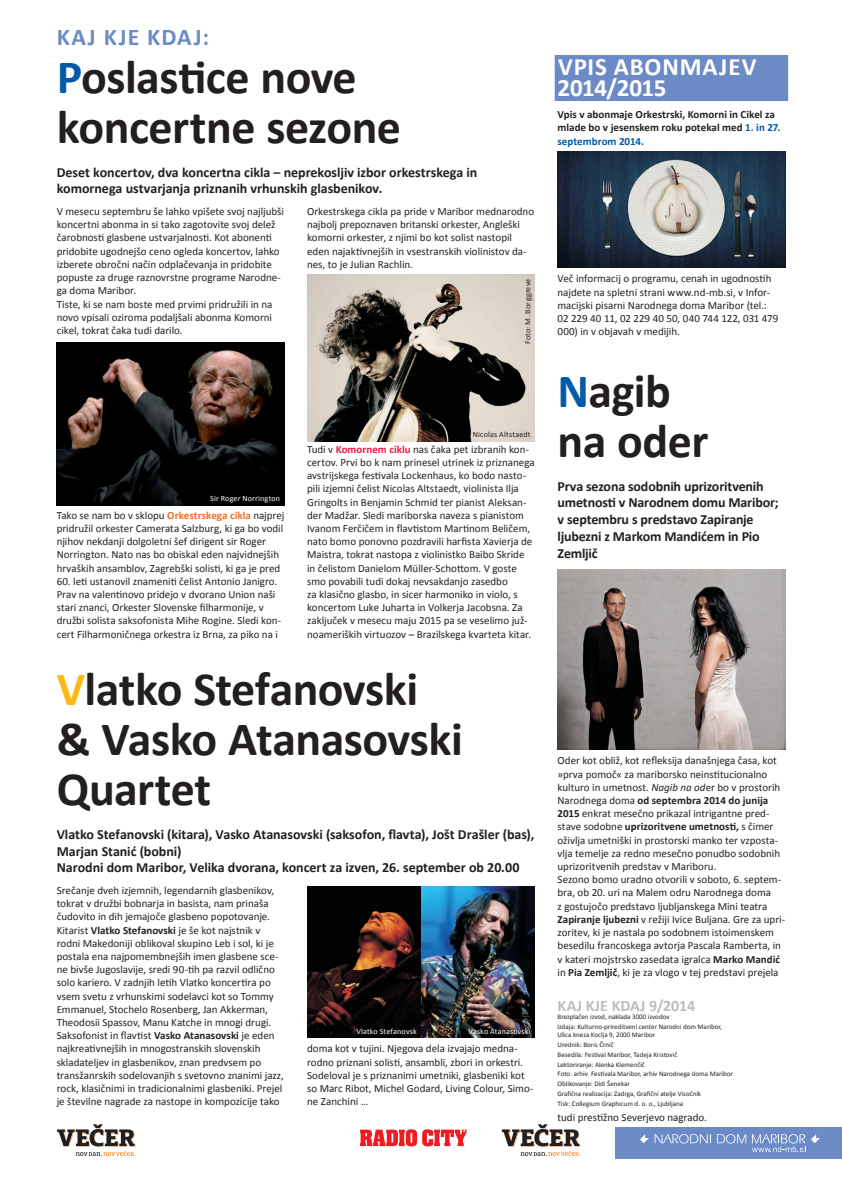
<style>
.page{position:relative;width:842px;height:1191px;background:#fff}
.page>*{position:absolute;margin:0;border:0;box-sizing:border-box;transform-origin:0 0}
.t1{font:700 48px/50px "Calibri";letter-spacing:-.01em;color:#231f20}
.t2{font:700 25px/21px "Calibri";letter-spacing:.035em;color:#fff}
.t3{font:700 24px "Calibri";letter-spacing:.07em;color:#6c8bc6}
.t4{font:700 16px "Calibri";letter-spacing:-.005em;color:#bcbdc0}
.t5{font:700 14px/16.8px "Calibri";letter-spacing:-.005em;color:#231f20}
.t6{font:11px/13.2px "Calibri";color:#231f20}
.t7{font:700 11px/13.2px "Calibri";color:#231f20}
.t8{font:8px "Calibri";letter-spacing:.02em;color:#fff}
.t9{font:8px "Calibri";letter-spacing:.025em;color:#231f20}
.t10{font:7px/9.8px "Calibri";color:#231f20}
.s1{color:#015aaa}
.s2{font-weight:700;color:#f36e21}
.s3{font-weight:700;color:#ed1845}
.s4{color:#fcb814}
.s5{font-weight:700}
.s6{font-style:italic}
</style>
<div class="page">
<div style="left:615px;top:1127px;width:227px;height:31px;background:#6c8bc6"></div>
<svg style="left:655px;top:1134px;width:56px;height:9px"></svg>
<svg style="left:717px;top:1134px;width:29px;height:9px"></svg>
<svg style="left:640px;top:1134px;width:9px;height:9px"></svg>
<svg style="left:752px;top:1134px;width:68px;height:18px"></svg>
<svg style="left:502px;top:1124px;width:78px;height:32px"></svg>
<svg style="left:360px;top:1129px;width:107px;height:17px"></svg>
<svg style="left:57px;top:1124px;width:78px;height:32px"></svg>
<div style="left:555px;top:55px;width:233px;height:46px;background:#6c8bc6"></div>
<img style="left:557px;top:152px;width:228px;height:116px">
<img style="left:57px;top:343px;width:227px;height:163px">
<img style="left:307px;top:274px;width:228px;height:167px">
<img style="left:307px;top:886px;width:228px;height:151px">
<img style="left:557px;top:570px;width:228px;height:179px">
<h3 class="t3" style="left:57px;top:20px;width:154px">KAJ KJE KDAJ:</h3>
<h1 class="t1" style="left:57px;top:50px;width:346px"><span class="s1">P</span>oslastice nove koncertne sezone</h1>
<p class="t5" style="left:57px;top:163px;width:422px">Deset koncertov, dva koncertna cikla – neprekosljiv izbor orkestrskega in komornega ustvarjanja priznanih vrhunskih glasbenikov.</p>
<p class="t6" style="left:57px;top:204px;width:229px">V mesecu septembru še lahko vpišete svoj najljubši koncertni abonma in si tako zagotovite svoj delež čarobnosti glasbene ustvarjalnosti. Kot abonenti pridobite ugodnejšo ceno ogleda koncertov, lahko izberete obročni način odplačevanja in pridobite popuste za druge raznovrstne programe Narodne&shy;ga doma Maribor.<br>Tiste, ki se nam boste med prvimi pridružili in na novo vpisali oziroma podaljšali abonma Komorni cikel, tokrat čaka tudi darilo.</p>
<p class="t6" style="left:307px;top:204px;width:229px">Orkestrskega cikla pa pride v Maribor mednarodno najbolj prepoznaven britanski orkester, Angleški komorni orkester, z njimi bo kot solist nastopil eden najaktivnejših in vsestranskih violinistov da&shy;nes, to je Julian Rachlin.</p>
<p class="t9" style="left:522px;top:344px;width:67px;rotate:-90deg">Foto: M. Borggreve</p>
<p class="t8" style="left:210px;top:493px;width:71px">Sir Roger Norrington</p>
<p class="t6" style="left:57px;top:508px;width:229px">Tako se nam bo v sklopu <span class="s2">Orkestrskega cikla</span> najprej pridružil orkester Camerata Salzburg, ki ga bo vodil njihov nekdanji dolgoletni šef dirigent sir Roger Norrington. Nato nas bo obiskal eden najvidnejših hrvaških ansamblov, Zagrebški solisti, ki ga je pred</p>
<p class="t6" style="left:57px;top:574px;width:226px">60. leti ustanovil znameniti čelist Antonio Janigro.<br>Prav na valentinovo pridejo v dvorano Union naši stari znanci, Orkester Slovenske filharmonije, v družbi solista saksofonista Mihe Rogine. Sledi kon&shy;cert Filharmoničnega orkestra iz Brna, za piko na i</p>
<p class="t9" style="left:473px;top:429px;width:59px">Nicolas Altstaedt</p>
<p class="t6" style="left:307px;top:442px;width:229px">Tudi v <span class="s3">Komornem ciklu</span> nas čaka pet izbranih kon&shy;certov. Prvi bo k nam prinesel utrinek iz priznanega avstrijskega festivala Lockenhaus, ko bodo nasto&shy;pili izjemni čelist Nicolas Altstaedt, violinista Ilja Gringolts in Benjamin Schmid ter pianist Aleksan&shy;der Madžar. Sledi mariborska naveza s pianistom Ivanom Ferčičem in flavtistom Martinom Beličem, nato bomo ponovno pozdravili harfista Xavierja de Maistra, tokrat nastopa z violinistko Baibo Skride in čelistom Danielom Müller-Schottom. V goste smo povabili tudi dokaj nevsakdanjo zasedbo<br>za klasično glasbo, in sicer harmoniko in violo, s koncertom Luke Juharta in Volkerja Jacobsna. Za zaključek v mesecu maju 2015 pa se veselimo juž&shy;noameriških virtuozov – Brazilskega kvarteta kitar.</p>
<h1 class="t1" style="left:57px;top:662px;width:408px"><span class="s4">V</span>latko Stefanovski &amp; Vasko Atanasovski<br>Quartet</h1>
<p class="t5" style="left:57px;top:825px;width:479px">Vlatko Stefanovski (kitara), Vasko Atanasovski (saksofon, flavta), Jošt Drašler (bas),<br>Marjan Stanić (bobni)<br>Narodni dom Maribor, Velika dvorana, koncert za izven, 26. september ob 20.00</p>
<p class="t6" style="left:57px;top:883px;width:229px">Srečanje dveh izjemnih, legendarnih glasbenikov, tokrat v družbi bobnarja in basista, nam prinaša čudovito in dih jemajoče glasbeno popotovanje.<br>Kitarist <span class="s5">Vlatko Stefanovski</span> je še kot najstnik v rodni Makedoniji oblikoval skupino Leb i sol, ki je postala ena najpomembnejših imen glasbene sce&shy;ne bivše Jugoslavije, sredi 90-tih pa razvil odlično solo kariero. V zadnjih letih Vlatko koncertira po vsem svetu z vrhunskimi sodelavci kot so Tommy Emmanuel, Stochelo Rosenberg, Jan Akkerman, Theodosii Spassov, Manu Katche in mnogi drugi.<br>Saksofonist in flavtist <span class="s5">Vasko Atanasovski</span> je eden najkreativnejših in mnogostranskih slovenskih skladateljev in glasbenikov, znan predvsem po transžanrskih sodelovanjih s svetovno znanimi jazz, rock, klasičnimi in tradicionalnimi glasbeniki. Prejel je številne nagrade za nastope in kompozicije tako</p>
<p class="t8" style="left:356px;top:1025px;width:62px">Vlatko Stefanovsk</p>
<p class="t8" style="left:468px;top:1025px;width:64px">Vasko Atanasovski</p>
<p class="t6" style="left:307px;top:1042px;width:228px">doma kot v tujini. Njegova dela izvajajo medna&shy;rodno priznani solisti, ansambli, zbori in orkestri.<br>Sodeloval je s priznanimi umetniki, glasbeniki kot so Marc Ribot, Michel Godard, Living Colour, Simo&shy;ne Zanchini …</p>
<h2 class="t2" style="left:557px;top:56px;width:200px">VPIS ABONMAJEV<br>2014/2015</h2>
<p class="t7" style="left:557px;top:108px;width:224px">Vpis v abonmaje Orkestrski, Komorni in Cikel za mlade bo v jesenskem roku potekal med <span class="s1">1. in 27. septembrom 2014.</span></p>
<p class="t6" style="left:557px;top:272px;width:222px">Več informacij o programu, cenah in ugodnostih najdete na spletni strani www.nd-mb.si, v Infor&shy;macijski pisarni Narodnega doma Maribor (tel.:<br>02 229 40 11, 02 229 40 50, 040 744 122, 031 479<br>000) in v objavah v medijih.</p>
<h1 class="t1" style="left:557px;top:364px;width:152px"><span class="s1">N</span>agib na oder</h1>
<p class="t5" style="left:557px;top:477px;width:223px">Prva sezona sodobnih uprizoritvenih umetnosti v Narodnem domu Maribor; v septembru s predstavo Zapiranje ljubezni z Markom Mandićem in Pio<br>Zemljič</p>
<p class="t6" style="left:557px;top:754px;width:229px">Oder kot obliž, kot refleksija današnjega časa, kot »prva pomoč« za mariborsko neinstitucionalno kulturo in umetnost. <span class="s6">Nagib na od</span>er bo v prostorih Narodnega doma <span class="s5">od septembra 2014 do junija 2015</span> enkrat mesečno prikazal intrigantne pred&shy;stave sodobne <span class="s5">uprizoritvene umetnosti,</span> s čimer oživlja umetniški in prostorski manko ter vzposta&shy;vlja temelje za redno mesečno ponudbo sodobnih uprizoritvenih predstav v Mariboru.<br>Sezono bomo uradno otvorili v soboto, 6. septem&shy;bra, ob 20. uri na Malem odru Narodnega doma<br>z gostujočo predstavo ljubljanskega Mini teatra <span class="s5">Zapiranje ljubezni</span> v režiji Ivice Buljana. Gre za upri&shy;zoritev, ki je nastala po sodobnem istoimenskem besedilu francoskega avtorja Pascala Ramberta, in v kateri mojstrsko zasedata igralca <span class="s5">Marko Mandić </span>in <span class="s5">Pia Zemljič</span>, ki je za vlogo v tej predstavi prejela</p>
<h3 class="t4" style="left:557px;top:994px;width:139px">KAJ KJE KDAJ 9/2014</h3>
<p class="t10" style="left:557px;top:1011px;width:166px">Brezplačen izvod, naklada 3000 izvodov<br>Izdaja: Kulturno-prireditveni center Narodni dom Maribor,</p>
<p class="t10" style="left:557px;top:1029px;width:177px">Ulica kneza Koclja 9, 2000 Maribor<br>Urednik: Boris Črnič<br>Besedila: Festival Maribor, Tadeja Kristovič<br>Lektoriranje: Alenka Klemenčič<br>Foto: arhiv Festivala Maribor, arhiv Narodnega doma Maribor Oblikovanje: Didi Šenekar<br>Grafična realizacija: Zadrga, Grafični atelje Visočnik<br>Tisk: Collegium Graphicum d. o. o., Ljubljana</p>
<p class="t6" style="left:557px;top:1110px;width:151px">tudi prestižno Severjevo nagrado.</p>
</div>
